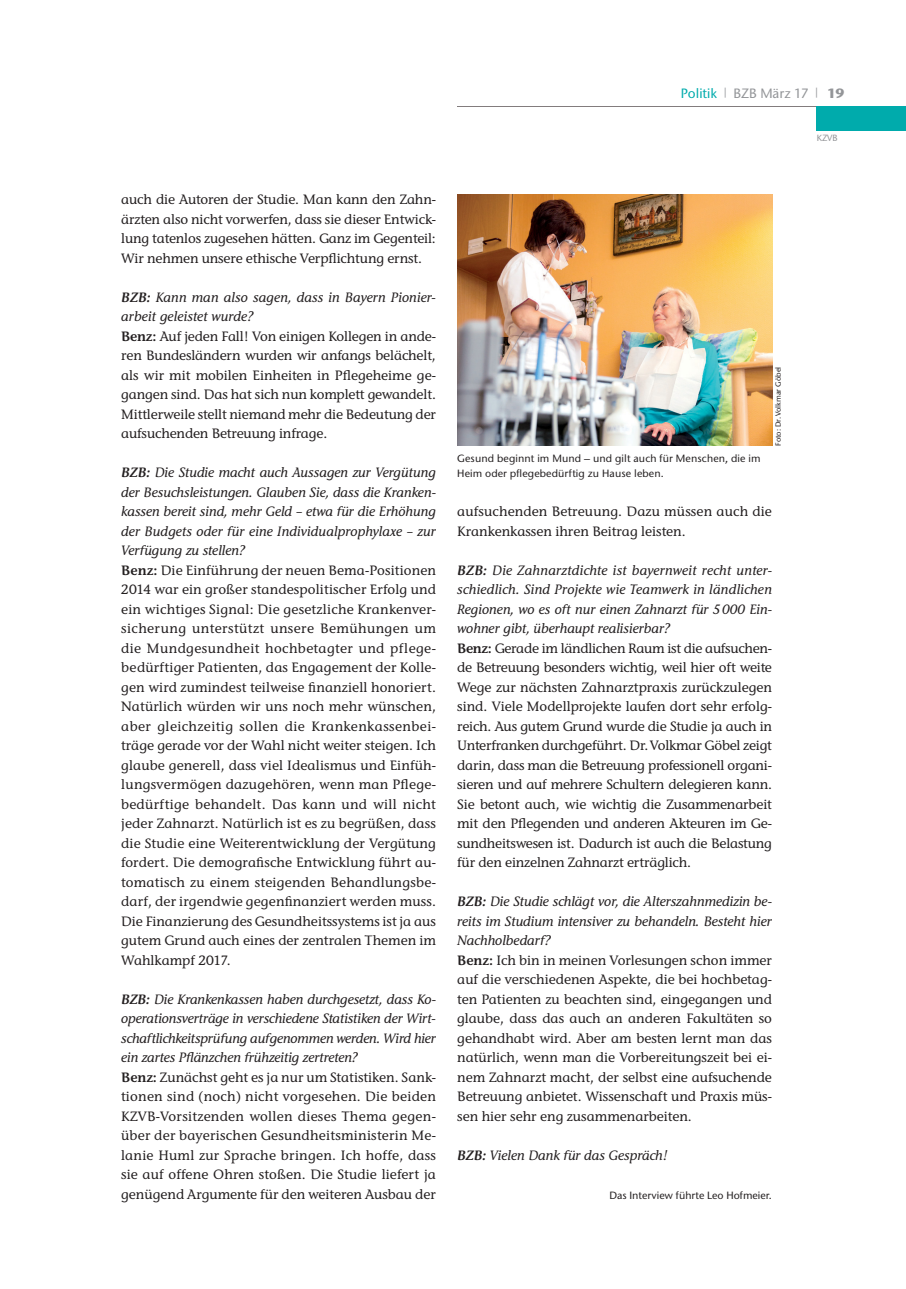
<style>
.page{position:relative;width:906px;height:1289px;background:#fff}
.page>*{position:absolute;margin:0;border:0;box-sizing:border-box;transform-origin:0 0}
.t1{font:500 13.5px/19.5px "Stone Inf ITC Std";color:#231f20}
.t2{font:500 13.5px/19.5px "Stone Inf ITC Std";letter-spacing:.02em;color:#231f20}
.t3{font:italic 500 13.5px "Stone Inf ITC Std";color:#231f20}
.t4{font:500 13.5px "Stone Sans ITC Std";color:#939598}
.t5{font:500 10.5px/15px "Stone Sans ITC Std";letter-spacing:.01em;color:#231f20}
.t6{font:500 9px "Stone Sans ITC Std";color:#939598}
.t7{font:500 7.5px "Stone Sans ITC Std";color:#231f20}
.s1{color:#00abac}
.s2{font-weight:700}
.s3{font-weight:600;font-style:italic}
.s4{font-style:italic}
.s5{font-weight:600}
</style>
<div class="page">
<img style="left:457px;top:194px;width:315px;height:252px">
<hr style="left:457px;top:106px;width:449px;height:1px;background:#827c7d">
<div style="left:816px;top:106px;width:90px;height:24px;background:#00abac"></div>
<p class="t4" style="left:681px;top:88px;width:165px"><span class="s1">Politik</span> <sup>|</sup> BZB März 17 <sup>|</sup> <span class="s2">19</span></p>
<p class="t6" style="left:816px;top:134px;width:23px">KZVB</p>
<p class="t1" style="left:121px;top:191px;width:316px;text-align:justify">auch die Autoren der Studie. Man kann den Zahn&shy;ärzten also nicht vorwerfen, dass sie dieser Entwick&shy;lung tatenlos zugesehen hätten. Ganz im Gegenteil:<br>Wir nehmen unsere ethische Verpflichtung ernst.</p>
<p class="t1" style="left:121px;top:289px;width:316px"><span class="s3">BZB:</span> <span class="s4">Kann man also sagen, dass in Bayern Pionier&shy;arbeit geleistet wurde?<br></span><span class="s5">Benz:</span> Auf jeden Fall! Von einigen Kollegen in ande&shy;ren Bundesländern wurden wir anfangs belächelt, als wir mit mobilen Einheiten in Pflegeheime ge&shy;gangen sind. Das hat sich nun komplett gewandelt.<br>Mittlerweile stellt niemand mehr die Bedeutung der aufsuchenden Betreuung infrage.</p>
<p class="t1" style="left:121px;top:464px;width:316px"><span class="s3">BZB:</span> <span class="s4">Die Studie macht auch Aussagen zur Vergütung der Besuchsleistungen. Glauben Sie, dass die Kranken&shy;kassen bereit sind, mehr Geld – etwa für die Erhöhung der Budgets oder für eine Individualprophylaxe – zur Verfügung zu stellen?<br></span><span class="s5">Benz:</span> Die Einführung der neuen Bema-Positionen 2014 war ein großer standespolitischer Erfolg und ein wichtiges Signal: Die gesetzliche Krankenver&shy;sicherung unterstützt unsere Bemühungen um die Mundgesundheit hochbetagter und pflege&shy;bedürftiger Patienten, das Engagement der Kolle&shy;gen wird zumindest teilweise finanziell honoriert.<br>Natürlich würden wir uns noch mehr wünschen, aber gleichzeitig sollen die Krankenkassenbei&shy;träge gerade vor der Wahl nicht weiter steigen. Ich glaube generell, dass viel Idealismus und Einfüh&shy;lungsvermögen dazugehören, wenn man Pflege&shy;bedürftige behandelt. Das kann und will nicht jeder Zahnarzt. Natürlich ist es zu begrüßen, dass die Studie eine Weiterentwicklung der Vergütung fordert. Die demografische Entwicklung führt au&shy;tomatisch zu einem steigenden Behandlungsbe&shy;darf, der irgendwie gegenfinanziert werden muss.<br>Die Finanzierung des Gesundheitssystems ist ja aus gutem Grund auch eines der zentralen Themen im Wahlkampf 2017.</p>
<p class="t2" style="left:121px;top:990px;width:316px"><span class="s3">BZB:</span> <span class="s4">Die Krankenkassen haben durchgesetzt, dass Ko&shy;operationsverträge in verschiedene Statistiken der Wirt&shy;schaftlichkeitsprüfung aufgenommen werden. Wird hier ein zartes Pflänzchen frühzeitig zertreten?<br></span><span class="s5">Benz:</span> Zunächst geht es ja nur um Statistiken. Sank&shy;tionen sind (noch) nicht vorgesehen. Die beiden KZVB-Vorsitzenden wollen dieses Thema gegen&shy;über der bayerischen Gesundheitsministerin Me&shy;lanie Huml zur Sprache bringen. Ich hoffe, dass sie auf offene Ohren stoßen. Die Studie liefert ja genügend Argumente für den weiteren Ausbau der</p>
<p class="t5" style="left:457px;top:452px;width:305px">Gesund beginnt im Mund – und gilt auch für Menschen, die im<br>Heim oder pflegebedürftig zu Hause leben.</p>
<p class="t7" style="left:775px;top:446px;width:81px;rotate:-90deg">Foto: Dr. Volkmar Göbel</p>
<p class="t1" style="left:457px;top:503px;width:316px">aufsuchenden Betreuung. Dazu müssen auch die<br>Krankenkassen ihren Beitrag leisten.</p>
<p class="t1" style="left:457px;top:561px;width:316px"><span class="s3">BZB:</span> <span class="s4">Die Zahnarztdichte ist bayernweit recht unter&shy;schiedlich. Sind Projekte wie Teamwerk in ländlichen Regionen, wo es oft nur einen Zahnarzt für 5 000 Ein&shy;wohner gibt, überhaupt realisierbar?<br></span><span class="s5">Benz:</span> Gerade im ländlichen Raum ist die aufsuchen&shy;de Betreuung besonders wichtig, weil hier oft weite Wege zur nächsten Zahnarztpraxis zurückzulegen sind. Viele Modellprojekte laufen dort sehr erfolg&shy;reich. Aus gutem Grund wurde die Studie ja auch in Unterfranken durchgeführt. Dr. Volkmar Göbel zeigt darin, dass man die Betreuung professionell organi&shy;sieren und auf mehrere Schultern delegieren kann.<br>Sie betont auch, wie wichtig die Zusammenarbeit mit den Pflegenden und anderen Akteuren im Ge&shy;sundheitswesen ist. Dadurch ist auch die Belastung für den einzelnen Zahnarzt erträglich.</p>
<p class="t1" style="left:457px;top:893px;width:316px"><span class="s3">BZB:</span> <span class="s4">Die Studie schlägt vor, die Alterszahnmedizin be&shy;reits im Studium intensiver zu behandeln. Besteht hier Nachholbedarf?<br></span><span class="s5">Benz:</span> Ich bin in meinen Vorlesungen schon immer auf die verschiedenen Aspekte, die bei hochbetag&shy;ten Patienten zu beachten sind, eingegangen und glaube, dass das auch an anderen Fakultäten so gehandhabt wird. Aber am besten lernt man das natürlich, wenn man die Vorbereitungszeit bei ei&shy;nem Zahnarzt macht, der selbst eine aufsuchende Betreuung anbietet. Wissenschaft und Praxis müs&shy;sen hier sehr eng zusammenarbeiten.</p>
<p class="t3" style="left:457px;top:1149px;width:212px"><span class="s5">BZB:</span> Vielen Dank für das Gespräch!</p>
<p class="t5" style="left:609px;top:1188px;width:164px">Das Interview führte Leo Hofmeier.</p>
</div>
